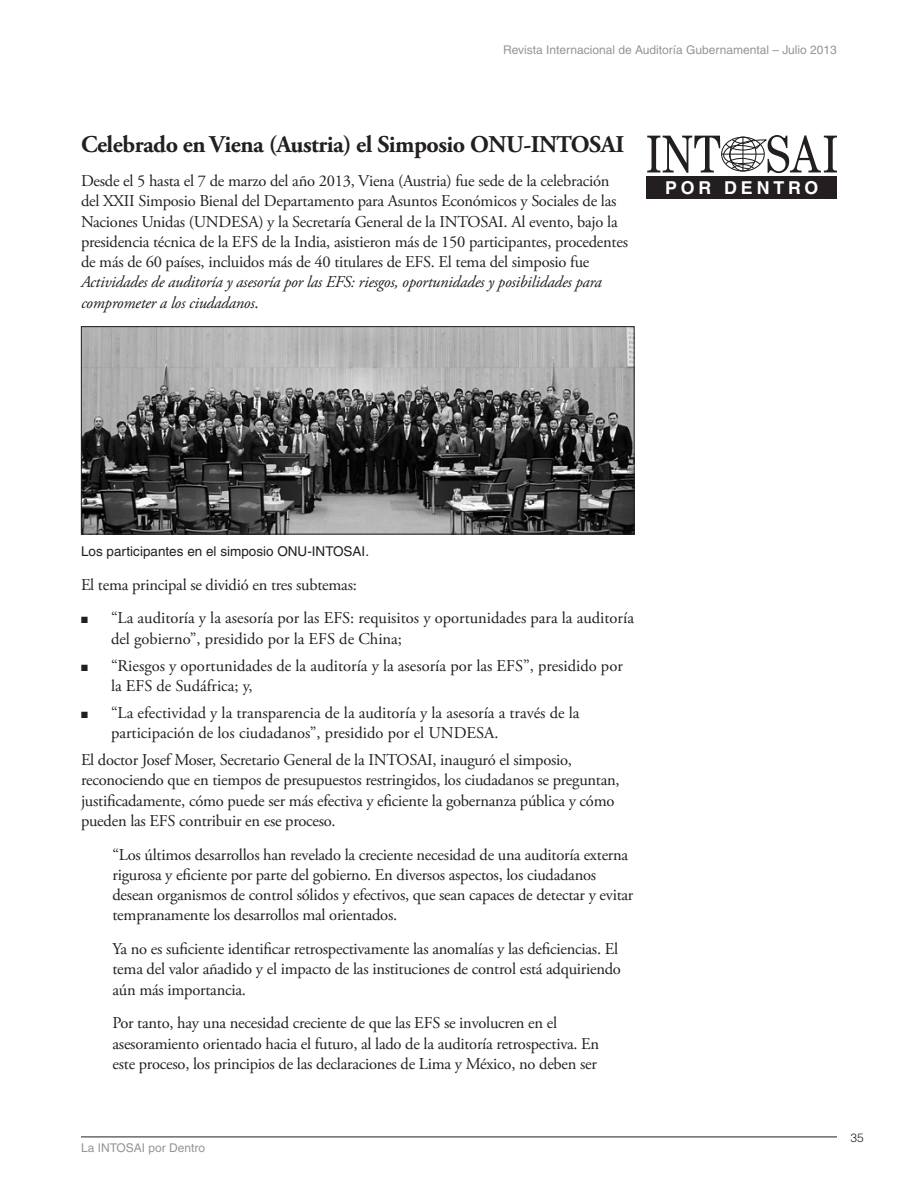
<style>
.page{position:relative;width:918px;height:1188px;background:#fff}
.page>*{position:absolute;margin:0;border:0;box-sizing:border-box;transform-origin:0 0}
.Article-_header{font:700 24px "Adobe Garamond Pro";letter-spacing:-.02em;color:#231f20}
.t1{font:700 17.7px "Helvetica";letter-spacing:.22em;color:#fff}
._0-body_text_AGP_11{font:16.5px/20.2px "Adobe Garamond Pro";letter-spacing:-.015em;color:#231f20}
._0-caption_body_text{font:13.5px "Helvetica";color:#231f20}
._1-footers{font:12px "Helvetica";color:#939598}
.t2{font:300 12px "Helvetica";color:#231f20}
.s1{font-style:italic}
</style>
<div class="page">
<hr style="left:81px;top:1137px;width:756px;height:1px;background:#231f20">
<svg style="left:647px;top:135px;width:190px;height:38px"></svg>
<div style="left:646px;top:176px;width:191px;height:22px;background:#231f20"></div>
<img style="left:83px;top:328px;width:549px;height:204px">
<div style="left:81px;top:326px;width:553px;height:208px;border:1px solid #231f20"></div>
<p class="_1-footers" style="left:503px;top:43px;width:335px">Revista Internacional de Auditoría Gubernamental – Julio 2013</p>
<p class="Article-_header" style="left:81px;top:131px;width:545px">Celebrado en Viena (Austria) el Simposio ONU-INTOSAI</p>
<p class="_0-body_text_AGP_11" style="left:81px;top:171px;width:549px">Desde el 5 hasta el 7 de marzo del año 2013, Viena (Austria) fue sede de la celebración del XXII Simposio Bienal del Departamento para Asuntos Económicos y Sociales de las Naciones Unidas (UNDESA) y la Secretaría General de la INTOSAI. Al evento, bajo la presidencia técnica de la EFS de la India, asistieron más de 150 participantes, procedentes de más de 60 países, incluidos más de 40 titulares de EFS. El tema del simposio fue <span class="s1">Actividades de auditoría y asesoría por las EFS: riesgos, oportunidades y posibilidades para comprometer a los ciudadanos</span>.</p>
<p class="t1" style="left:665px;top:177px;width:155px">POR DENTRO</p>
<p class="_0-caption_body_text" style="left:81px;top:543px;width:290px">Los participantes en el simposio ONU-INTOSAI.</p>
<p class="_0-body_text_AGP_11" style="left:81px;top:575px;width:277px">El tema principal se dividió en tres subtemas:</p>
<p class="_0-body_text_AGP_11" style="left:111px;top:609px;width:525px;text-indent:-30px">■ “La auditoría y la asesoría por las EFS: requisitos y oportunidades para la auditoría del gobierno”, presidido por la EFS de China;</p>
<p class="_0-body_text_AGP_11" style="left:111px;top:656px;width:513px;text-indent:-30px">■ “Riesgos y oportunidades de la auditoría y la asesoría por las EFS”, presidido por la EFS de Sudáfrica; y,</p>
<p class="_0-body_text_AGP_11" style="left:111px;top:703px;width:470px;text-indent:-30px">■ “La efectividad y la transparencia de la auditoría y la asesoría a través de la participación de los ciudadanos”, presidido por el UNDESA.</p>
<p class="_0-body_text_AGP_11" style="left:81px;top:750px;width:540px">El doctor Josef Moser, Secretario General de la INTOSAI, inauguró el simposio, reconociendo que en tiempos de presupuestos restringidos, los ciudadanos se preguntan, justificadamente, cómo puede ser más efectiva y eficiente la gobernanza pública y cómo pueden las EFS contribuir en ese proceso.</p>
<p class="_0-body_text_AGP_11" style="left:112px;top:845px;width:522px">“Los últimos desarrollos han revelado la creciente necesidad de una auditoría externa rigurosa y eficiente por parte del gobierno. En diversos aspectos, los ciudadanos desean organismos de control sólidos y efectivos, que sean capaces de detectar y evitar tempranamente los desarrollos mal orientados.</p>
<p class="_0-body_text_AGP_11" style="left:112px;top:939px;width:510px">Ya no es suficiente identificar retrospectivamente las anomalías y las deficiencias. El tema del valor añadido y el impacto de las instituciones de control está adquiriendo aún más importancia.</p>
<p class="_0-body_text_AGP_11" style="left:112px;top:1014px;width:488px">Por tanto, hay una necesidad creciente de que las EFS se involucren en el asesoramiento orientado hacia el futuro, al lado de la auditoría retrospectiva. En este proceso, los principios de las declaraciones de Lima y México, no deben ser</p>
<p class="_1-footers" style="left:81px;top:1141px;width:126px">La INTOSAI por Dentro</p>
<p class="t2" style="left:851px;top:1130px;width:15px">35</p>
</div>
